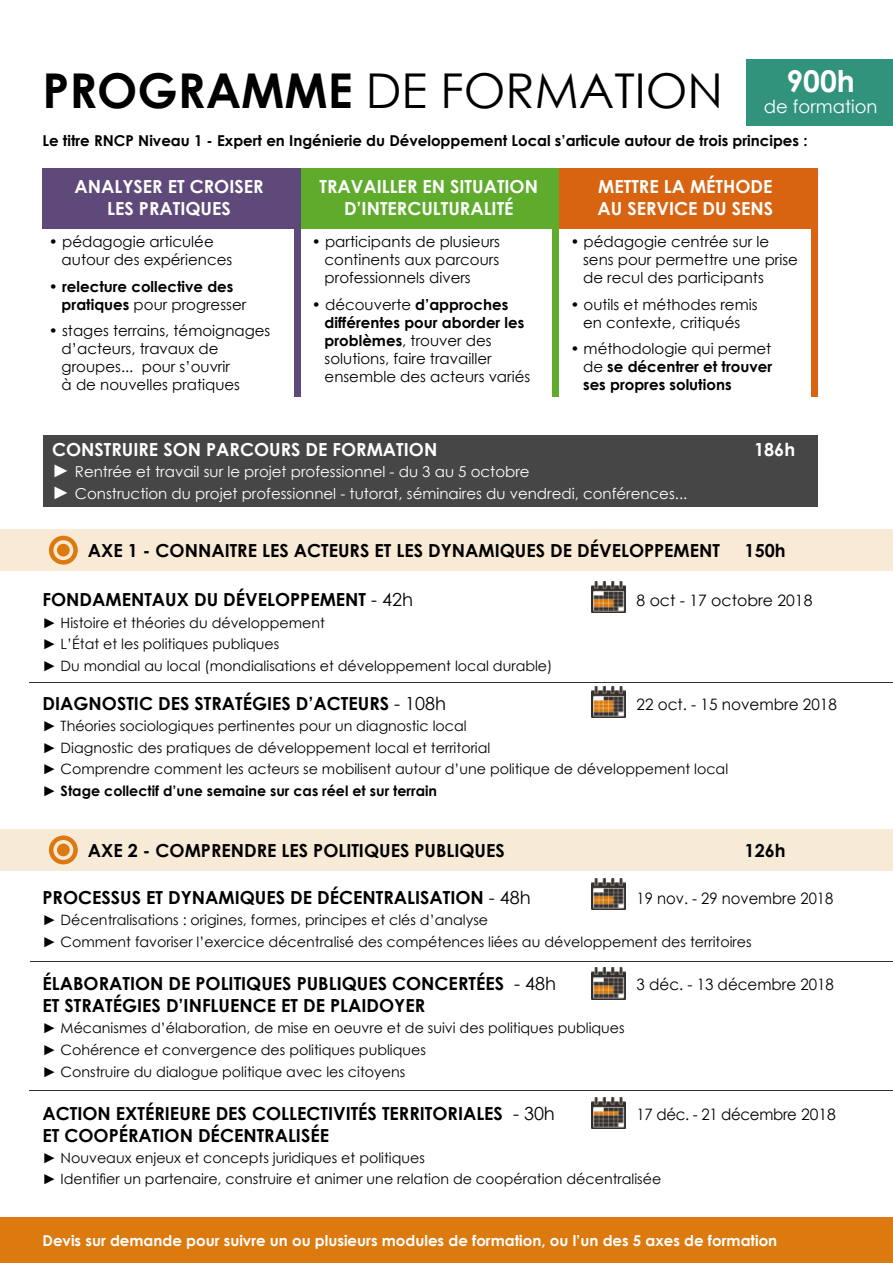
<style>
.page{position:relative;width:893px;height:1263px;background:#fff}
.page>*{position:absolute;margin:0;border:0;box-sizing:border-box;transform-origin:0 0}
.t1{font:48px "Century Gothic";color:#000}
.t2{font:700 30px "Century Gothic";color:#fff}
.t3{font:700 18px "Century Gothic";color:#000}
.t4{font:700 18px/21.6px "Century Gothic";color:#fff;text-align:center}
.t5{font:18px "Century Gothic";color:#fff}
.t6{font:15.75px "Century Gothic";color:#000}
.t7{font:15.75px "Century Gothic";color:#000;scale:.94 1}
.t8{font:15.75px "Century Gothic";letter-spacing:-.02em;color:#000;scale:.95 1}
.t9{font:15.75px "Century Gothic";color:#000;scale:.96 1}
.t10{font:15px/18px "Century Gothic";color:#000}
.t11{font:700 15px/18px "Century Gothic";color:#000}
.t12{font:15px/21.6px "Century Gothic";color:#fff}
.t13{font:700 15px "Century Gothic";color:#fff}
.t14{font:14.25px/21.3px "Century Gothic";color:#000}
.s1{font-weight:700}
.s2{font-weight:400}
.s3{font-weight:700;font-size:18px}
</style>
<div class="page">
<div style="left:746px;top:59px;width:147px;height:67px;background:#32937d"></div>
<div style="left:43px;top:436px;width:774px;height:71px;background:#464646"></div>
<div style="left:0;top:529px;width:893px;height:42px;background:#f9ead5"></div>
<img style="left:591px;top:581px;width:35px;height:31px">
<img style="left:591px;top:879px;width:35px;height:31px">
<img style="left:591px;top:968px;width:35px;height:31px">
<img style="left:591px;top:1097px;width:35px;height:31px">
<div style="left:0;top:829px;width:893px;height:42px;background:#f7ebd7"></div>
<hr style="left:892px;top:577px;width:1px;height:41px;background:#f9ead5">
<hr style="left:892px;top:854px;width:1px;height:41px;background:#f9ead5">
<div style="left:0;top:1217px;width:893px;height:46px;background:#dc790f"></div>
<hr style="left:30px;top:682px;width:863px;height:1px;background:#323232">
<hr style="left:31px;top:961px;width:862px;height:1px;background:#323232">
<hr style="left:30px;top:1090px;width:863px;height:1px;background:#323232">
<div style="left:43px;top:168px;width:258px;height:61px;background:#5f497a"></div>
<div style="left:294px;top:169px;width:7px;height:227px;background:#5f497a"></div>
<div style="left:301px;top:168px;width:258px;height:61px;background:#5fac2c"></div>
<div style="left:553px;top:169px;width:6px;height:227px;background:#5fac2c"></div>
<div style="left:559px;top:168px;width:258px;height:61px;background:#d86412"></div>
<div style="left:811px;top:170px;width:6px;height:227px;background:#d86412"></div>
<div style="left:49px;top:536px;width:29px;height:29px;border:4px solid #dc790f;border-radius:50%"></div>
<div style="left:57px;top:544px;width:13px;height:12px;background:#dc790f;border-radius:50%"></div>
<div style="left:49px;top:835px;width:29px;height:29px;border:4px solid #dc790f;border-radius:50%"></div>
<div style="left:57px;top:843px;width:13px;height:13px;background:#dc790f;border-radius:50%"></div>
<img style="left:591px;top:686px;width:35px;height:31px">
<h2 class="t2" style="left:786px;top:58px;width:70px">900h</h2>
<p class="t5" style="left:764px;top:94px;width:115px">de formation</p>
<h1 class="t1" style="left:43px;top:58px;width:682px"><span class="s1">PROGRAMME</span> DE FORMATION</h1>
<p class="t11" style="left:43px;top:131px;width:766px">Le titre RNCP Niveau 1 - Expert en Ingénierie du Développement Local s’articule autour de trois principes :</p>
<p class="t4" style="left:75px;top:175px;width:190px">ANALYSER ET CROISER<br>LES PRATIQUES</p>
<p class="t10" style="left:62px;top:233px;width:172px;text-indent:-13px">• pédagogie articulée autour des expériences</p>
<p class="t11" style="left:62px;top:277px;width:186px;text-indent:-13px"><span class="s2">•</span> relecture collective des pratiques <span class="s2">pour progresser</span></p>
<p class="t10" style="left:62px;top:322px;width:210px;text-indent:-13px">• stages terrains, témoignages d’acteurs, travaux de groupes... pour s’ouvrir<br>à de nouvelles pratiques</p>
<p class="t4" style="left:320px;top:175px;width:220px">TRAVAILLER EN SITUATION<br>D’INTERCULTURALITÉ</p>
<p class="t4" style="left:597px;top:175px;width:177px;text-align:left">METTRE LA MÉTHODE<br>AU SERVICE DU SENS</p>
<p class="t10" style="left:325px;top:233px;width:177px;text-align:justify;text-indent:-13px">• participants de plusieurs continents aux parcours professionnels divers</p>
<p class="t10" style="left:325px;top:295px;width:207px;text-indent:-13px">• découverte <span class="s1">d’approches différentes pour aborder les problèmes</span>, trouver des solutions, faire travailler ensemble des acteurs variés</p>
<p class="t10" style="left:583px;top:233px;width:216px;text-indent:-13px">• pédagogie centrée sur le sens pour permettre une prise de recul des participants</p>
<p class="t10" style="left:570px;top:295px;width:189px;text-align:center">• outils et méthodes remis en contexte, critiqués</p>
<p class="t11" style="left:583px;top:339px;width:191px;text-align:justify;text-indent:-13px"><span class="s2">• méthodologie qui permet de</span> se décentrer et trouver ses propres solutions</p>
<p class="t4" style="left:52px;top:438px;width:387px">CONSTRUIRE SON PARCOURS DE FORMATION</p>
<p class="t4" style="left:754px;top:438px;width:43px">186h</p>
<p class="t12" style="left:52px;top:461px;width:637px"><span class="s3">►</span> Rentrée et travail sur le projet professionnel - du 3 au 5 octobre<br><span class="s3">►</span> Construction du projet professionnel - tutorat, séminaires du vendredi, conférences...</p>
<p class="t3" style="left:88px;top:537px;width:634px">AXE 1 - CONNAITRE LES ACTEURS ET LES DYNAMIQUES DE DÉVELOPPEMENT</p>
<p class="t3" style="left:745px;top:537px;width:43px">150h</p>
<p class="t3" style="left:43px;top:586px;width:372px">FONDAMENTAUX DU DÉVELOPPEMENT <span class="s2">- 42h</span></p>
<p class="t6" style="left:637px;top:590px;width:177px">8 oct - 17 octobre 2018</p>
<p class="t14" style="left:43px;top:612px;width:511px"><span class="s1">►</span> Histoire et théories du développement<br><span class="s1">►</span> L’État et les politiques publiques<br><span class="s1">►</span> Du mondial au local (mondialisations et développement local durable)</p>
<p class="t3" style="left:43px;top:690px;width:405px">DIAGNOSTIC DES STRATÉGIES D’ACTEURS <span class="s2">- 108h</span></p>
<p class="t6" style="left:637px;top:693px;width:202px">22 oct. - 15 novembre 2018</p>
<p class="t14" style="left:43px;top:715px;width:687px"><span class="s1">►</span> Théories sociologiques pertinentes pour un diagnostic local<br><span class="s1">►</span> Diagnostic des pratiques de développement local et territorial<br><span class="s1">►</span> Comprendre comment les acteurs se mobilisent autour d’une politique de développement local <span class="s1">► Stage collectif d’une semaine sur cas réel et sur terrain</span></p>
<p class="t3" style="left:88px;top:837px;width:418px">AXE 2 - COMPRENDRE LES POLITIQUES PUBLIQUES</p>
<p class="t3" style="left:745px;top:837px;width:43px">126h</p>
<p class="t3" style="left:43px;top:883px;width:490px">PROCESSUS ET DYNAMIQUES DE DÉCENTRALISATION <span class="s2">- 48h</span></p>
<p class="t7" style="left:637px;top:887px;width:211px">19 nov. - 29 novembre 2018</p>
<p class="t14" style="left:43px;top:908px;width:711px;line-height:22.2px"><span class="s1">►</span> Décentralisations : origines, formes, principes et clés d’analyse<br><span class="s1">►</span> Comment favoriser l’exercice décentralisé des compétences liées au développement des territoires</p>
<p class="t3" style="left:43px;top:970px;width:515px">ÉLABORATION DE POLITIQUES PUBLIQUES CONCERTÉES <span class="s2">- 48h</span></p>
<p class="t9" style="left:637px;top:974px;width:207px">3 déc. - 13 décembre 2018</p>
<p class="t3" style="left:43px;top:992px;width:384px">ET STRATÉGIES D’INFLUENCE ET DE PLAIDOYER</p>
<p class="t14" style="left:43px;top:1017px;width:584px;line-height:21.8px"><span class="s1">►</span> Mécanismes d’élaboration, de mise en oeuvre et de suivi des politiques publiques <span class="s1">►</span> Cohérence et convergence des politiques publiques<br><span class="s1">►</span> Construire du dialogue politique avec les citoyens</p>
<p class="t3" style="left:43px;top:1100px;width:514px">ACTION EXTÉRIEURE DES COLLECTIVITÉS TERRITORIALES <span class="s2">- 30h</span></p>
<p class="t8" style="left:637px;top:1103px;width:211px">17 déc. - 21 décembre 2018</p>
<p class="t3" style="left:43px;top:1121px;width:288px">ET COOPÉRATION DÉCENTRALISÉE</p>
<p class="t14" style="left:43px;top:1147px;width:620px"><span class="s1">►</span> Nouveaux enjeux et concepts juridiques et politiques<br><span class="s1">►</span> Identifier un partenaire, construire et animer une relation de coopération décentralisée</p>
<p class="t13" style="left:43px;top:1229px;width:736px">Devis sur demande pour suivre un ou plusieurs modules de formation, ou l’un des 5 axes de formation</p>
</div>
